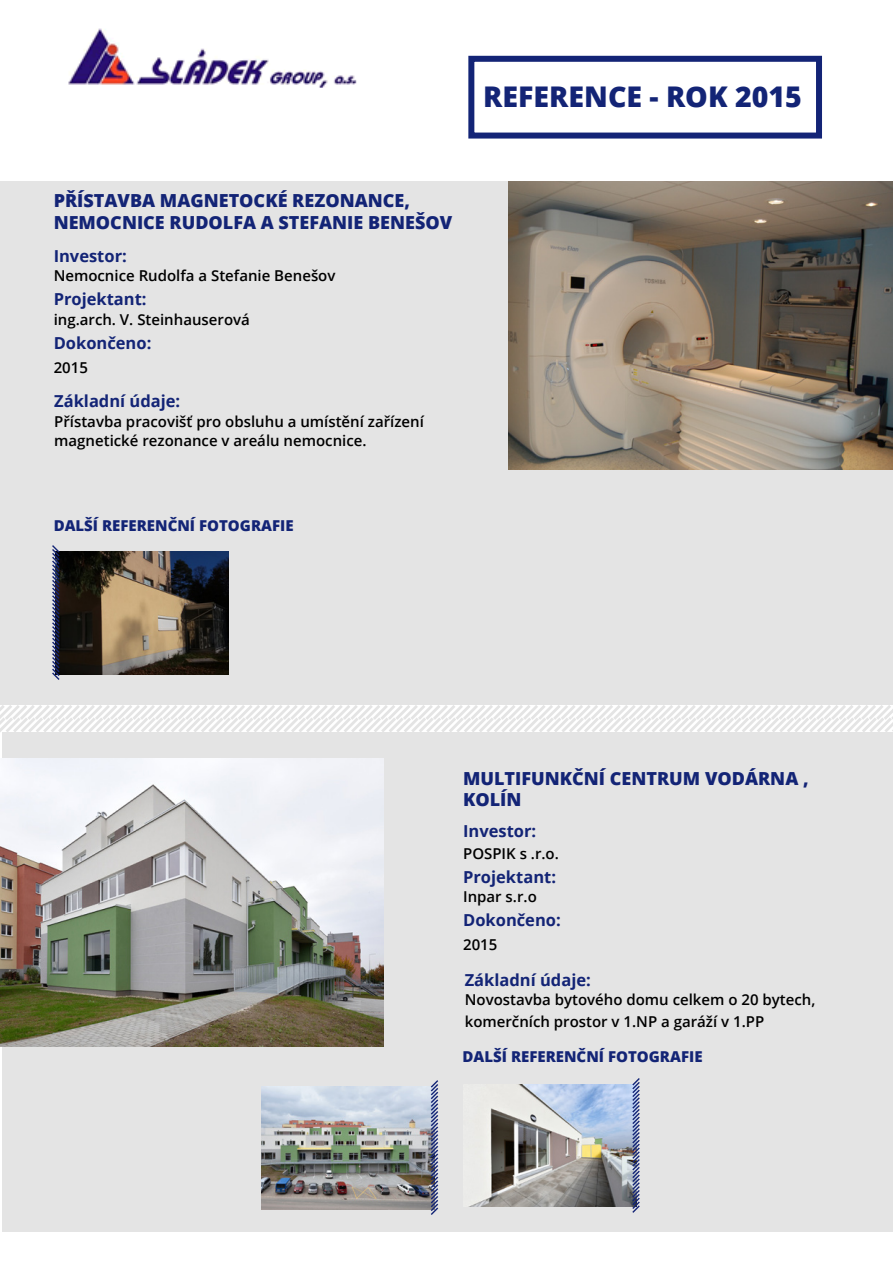
<style>
.page{position:relative;width:893px;height:1263px;background:#fff}
.page>*{position:absolute;margin:0;border:0;box-sizing:border-box;transform-origin:0 0}
.t1{font:800 28.5px "Open Sans";color:#132476}
.t2{font:800 18px/21.6px "Open Sans";color:#132476}
.t3{font:700 16.5px "Open Sans";color:#132476}
.t4{font:600 15px/19.5px "Open Sans";color:#000}
.t5{font:800 15px "Open Sans";color:#132476}
</style>
<div class="page">
<div style="left:0;top:182px;width:893px;height:523px;background:#e4e4e4"></div>
<svg style="left:0;top:705px;width:893px;height:30px"></svg>
<div style="left:3px;top:732px;width:890px;height:500px;background:#e4e4e4"></div>
<img style="left:68px;top:28px;width:289px;height:60px">
<img style="left:509px;top:182px;width:384px;height:288px">
<img style="left:0;top:758px;width:384px;height:288px">
<img style="left:61px;top:551px;width:168px;height:123px">
<img style="left:469px;top:1084px;width:162px;height:123px">
<svg style="left:52px;top:545px;width:9px;height:135px"></svg>
<svg style="left:631px;top:1078px;width:9px;height:135px"></svg>
<div style="left:468px;top:56px;width:354px;height:83px;border:6px solid #132476"></div>
<img style="left:261px;top:1086px;width:168px;height:123px">
<svg style="left:429px;top:1080px;width:10px;height:135px"></svg>
<p class="t2" style="left:54px;top:189px;width:400px">PŘÍSTAVBA MAGNETOCKÉ REZONANCE,<br>NEMOCNICE RUDOLFA A STEFANIE BENEŠOV</p>
<p class="t3" style="left:54px;top:244px;width:75px">Investor:</p>
<p class="t4" style="left:54px;top:266px;width:283px">Nemocnice Rudolfa a Stefanie Benešov</p>
<p class="t3" style="left:54px;top:287px;width:94px">Projektant:</p>
<p class="t4" style="left:54px;top:309px;width:198px">ing.arch. V. Steinhauserová</p>
<p class="t3" style="left:54px;top:331px;width:99px">Dokončeno:</p>
<p class="t4" style="left:54px;top:357px;width:36px">2015</p>
<p class="t3" style="left:54px;top:390px;width:128px">Základní údaje:</p>
<p class="t4" style="left:54px;top:411px;width:371px">Přístavba pracovišť pro obsluhu a umístění zařízení magnetické rezonance v areálu nemocnice.</p>
<p class="t5" style="left:54px;top:515px;width:241px">DALŠÍ REFERENČNÍ FOTOGRAFIE</p>
<h1 class="t1" style="left:483px;top:75px;width:320px">REFERENCE - ROK 2015</h1>
<p class="t2" style="left:463px;top:766px;width:347px">MULTIFUNKČNÍ CENTRUM VODÁRNA ,<br>KOLÍN</p>
<p class="t3" style="left:463px;top:819px;width:75px">Investor:</p>
<p class="t4" style="left:463px;top:843px;width:97px">POSPIK s .r.o.</p>
<p class="t3" style="left:463px;top:865px;width:94px">Projektant:</p>
<p class="t4" style="left:463px;top:887px;width:75px">Inpar s.r.o</p>
<p class="t3" style="left:463px;top:908px;width:99px">Dokončeno:</p>
<p class="t4" style="left:463px;top:935px;width:36px">2015</p>
<p class="t3" style="left:465px;top:968px;width:128px">Základní údaje:</p>
<p class="t4" style="left:465px;top:989px;width:352px;line-height:21.6px">Novostavba bytového domu celkem o 20 bytech, komerčních prostor v 1.NP a garáží v 1.PP</p>
<p class="t5" style="left:463px;top:1045px;width:241px">DALŠÍ REFERENČNÍ FOTOGRAFIE</p>
</div>
